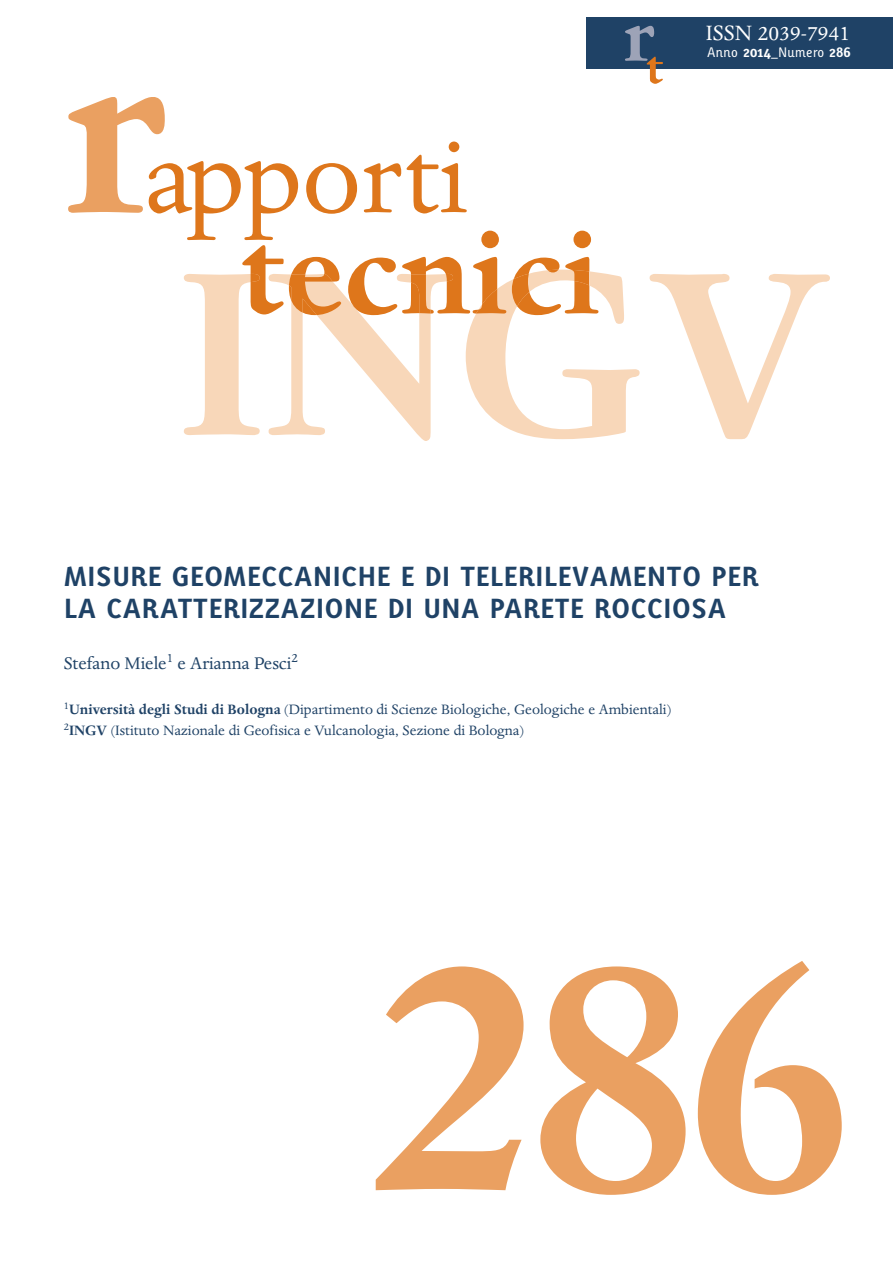
<style>
.page{position:relative;width:893px;height:1263px;background:#fff}
.page>*{position:absolute;margin:0;border:0;box-sizing:border-box;transform-origin:0 0}
.t1{font:700 132px "Dante";color:#de761b}
.t2{font:117px "Dante";color:#de761b}
.t3{font:700 51.6px "Dante";color:#de761b}
.t4{font:700 27px/32.4px "Karbid";color:#1f4266}
.t5{font:24px "Dante";color:#fff}
.t6{font:19.5px "Dante";letter-spacing:-.005em;color:#1f4266}
.t7{font:15.75px/21px "Dante";color:#1f4266}
.t8{font:13.5px "Karbid";color:#fff}
.s1{font-weight:700}
</style>
<div class="page">
<svg style="left:376px;top:961px;width:466px;height:234px"></svg>
<div style="left:587px;top:17px;width:306px;height:51px;background:#1f4266"></div>
<img style="left:625px;top:26px;width:29px;height:35px">
<svg style="left:68px;top:97px;width:97px;height:116px"></svg>
<svg style="left:184px;top:271px;width:646px;height:170px"></svg>
<svg style="left:251px;top:270px;width:338px;height:45px"></svg>
<h2 class="t2" style="left:144px;top:134px;width:325px">apporti</h2>
<h1 class="t1" style="left:240px;top:225px;width:360px">tecnici</h1>
<h3 class="t3" style="left:646px;top:49px;width:19px">t</h3>
<h3 class="t5" style="left:706px;top:24px;width:146px">ISSN 2039-7941</h3>
<p class="t8" style="left:707px;top:47px;width:145px">Anno <span class="s1">2014</span>_Numero <span class="s1">286</span></p>
<h3 class="t4" style="left:64px;top:562px;width:696px">MISURE GEOMECCANICHE E DI TELERILEVAMENTO PER<br>LA CARATTERIZZAZIONE DI UNA PARETE ROCCIOSA</h3>
<p class="t6" style="left:64px;top:656px;width:236px">Stefano Miele<sup>1</sup> e Arianna Pesci<sup>2</sup></p>
<p class="t7" style="left:64px;top:700px;width:609px"><sup>1</sup><span class="s1">Università degli Studi di Bologna</span> (Dipartimento di Scienze Biologiche, Geologiche e Ambientali)<br><sup>2</sup><span class="s1">INGV</span> (Istituto Nazionale di Geofisica e Vulcanologia, Sezione di Bologna)</p>
</div>
